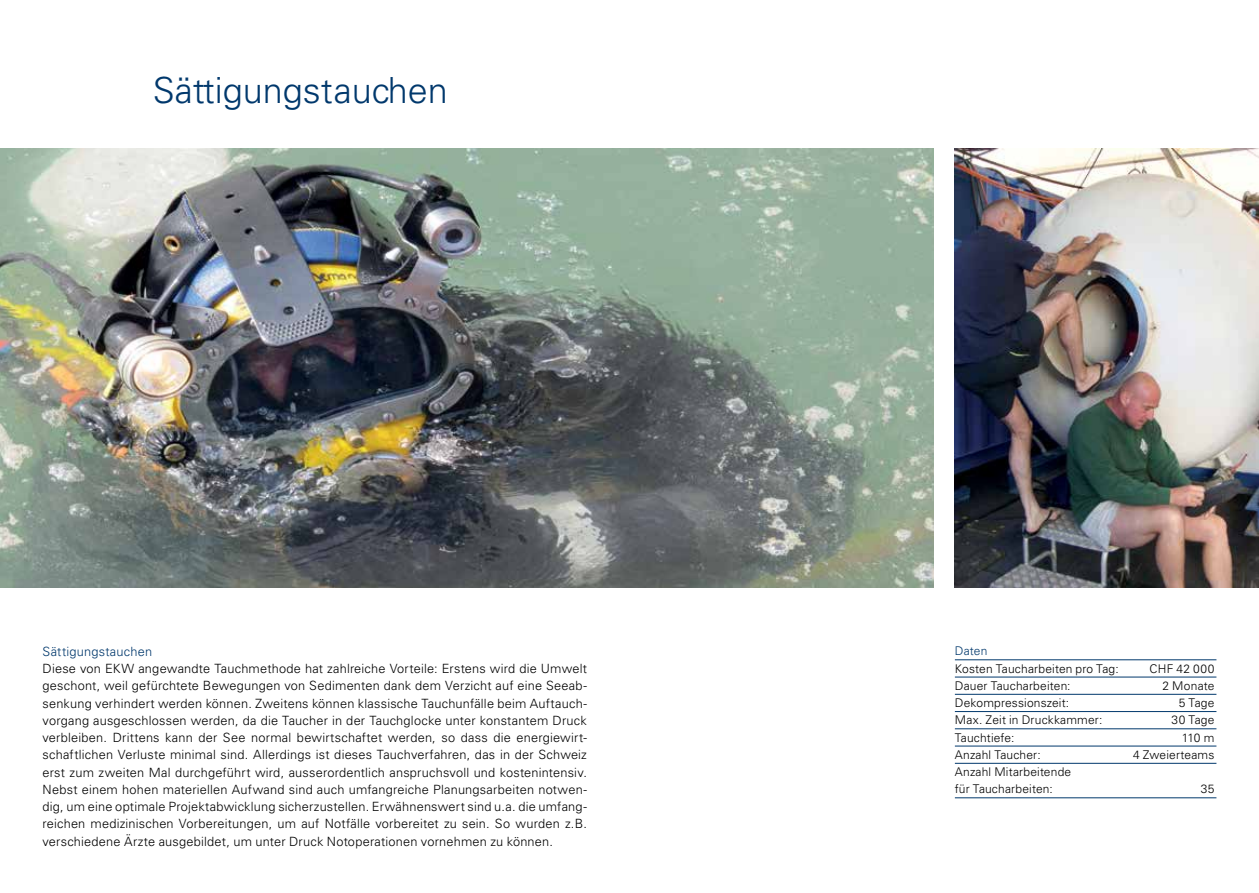
<style>
.page{position:relative;width:1259px;height:893px;background:#fff}
.page>*{position:absolute;margin:0;border:0;box-sizing:border-box;transform-origin:0 0}
.t1{font:300 36px "Univers LT Std";color:#00386c}
.t2{font:300 12.75px/17.2px "Univers LT Std";letter-spacing:.015em;color:#000;text-align:justify}
.t3{font:300 12.75px "Univers LT Std";letter-spacing:.015em;color:#00386c}
.t4{font:300 12px/17.2px "Univers LT Std";letter-spacing:.015em;color:#000}
.t5{font:300 12px "Univers LT Std";letter-spacing:.01em;color:#00386c}
</style>
<div class="page">
<img style="left:0;top:149px;width:933px;height:438px">
<img style="left:955px;top:149px;width:304px;height:438px">
<hr style="left:955px;top:659px;width:261px;height:1px;background:#00386c">
<hr style="left:955px;top:677px;width:261px;height:1px;background:#00386c">
<hr style="left:955px;top:694px;width:261px;height:1px;background:#00386c">
<hr style="left:955px;top:711px;width:261px;height:1px;background:#00386c">
<hr style="left:955px;top:728px;width:261px;height:1px;background:#00386c">
<hr style="left:955px;top:746px;width:261px;height:1px;background:#00386c">
<hr style="left:955px;top:763px;width:261px;height:1px;background:#00386c">
<hr style="left:955px;top:797px;width:261px;height:1px;background:#00386c">
<h1 class="t1" style="left:153px;top:68px;width:297px">Sättigungstauchen</h1>
<p class="t3" style="left:43px;top:644px;width:111px">Sättigungstauchen</p>
<p class="t2" style="left:43px;top:660px;width:546px">Diese von EKW angewandte Tauchmethode hat zahlreiche Vorteile: Erstens wird die Umwelt geschont, weil gefürchtete Bewegungen von Sedimenten dank dem Verzicht auf eine Seeab&shy;senkung verhindert werden können. Zweitens können klassische Tauchunfälle beim Auftauch&shy;vorgang ausgeschlossen werden, da die Taucher in der Tauchglocke unter konstantem Druck verbleiben. Drittens kann der See normal bewirtschaftet werden, so dass die energiewirt&shy;schaftlichen Verluste minimal sind. Allerdings ist dieses Tauchverfahren, das in der Schweiz erst zum zweiten Mal durchgeführt wird, ausserordentlich anspruchsvoll und kostenintensiv.<br>Nebst einem hohen materiellen Aufwand sind auch umfangreiche Planungsarbeiten notwen&shy;dig, um eine optimale Projektabwicklung sicherzustellen. Erwähnenswert sind u.a. die umfang&shy;reichen medizinischen Vorbereitungen, um auf Notfälle vorbereitet zu sein. So wurden z.B. verschiedene Ärzte ausgebildet, um unter Druck Notoperationen vornehmen zu können.</p>
<p class="t5" style="left:955px;top:644px;width:34px">Daten</p>
<p class="t4" style="left:955px;top:660px;width:165px">Kosten Taucharbeiten pro Tag:</p>
<p class="t4" style="left:1149px;top:660px;width:66px">CHF 42 000</p>
<p class="t4" style="left:955px;top:677px;width:117px">Dauer Taucharbeiten:</p>
<p class="t4" style="left:1162px;top:677px;width:53px">2 Monate</p>
<p class="t4" style="left:955px;top:694px;width:116px">Dekompressionszeit:</p>
<p class="t4" style="left:1178px;top:694px;width:37px">5 Tage</p>
<p class="t4" style="left:955px;top:711px;width:149px">Max. Zeit in Druckkammer:</p>
<p class="t4" style="left:1171px;top:711px;width:44px">30 Tage</p>
<p class="t4" style="left:955px;top:729px;width:61px">Tauchtiefe:</p>
<p class="t4" style="left:1181px;top:729px;width:34px">110 m</p>
<p class="t4" style="left:955px;top:746px;width:87px">Anzahl Taucher:</p>
<p class="t4" style="left:1133px;top:746px;width:83px">4 Zweierteams</p>
<p class="t4" style="left:955px;top:763px;width:118px">Anzahl Mitarbeitende für Taucharbeiten:</p>
<p class="t4" style="left:1200px;top:780px;width:15px">35</p>
</div>
